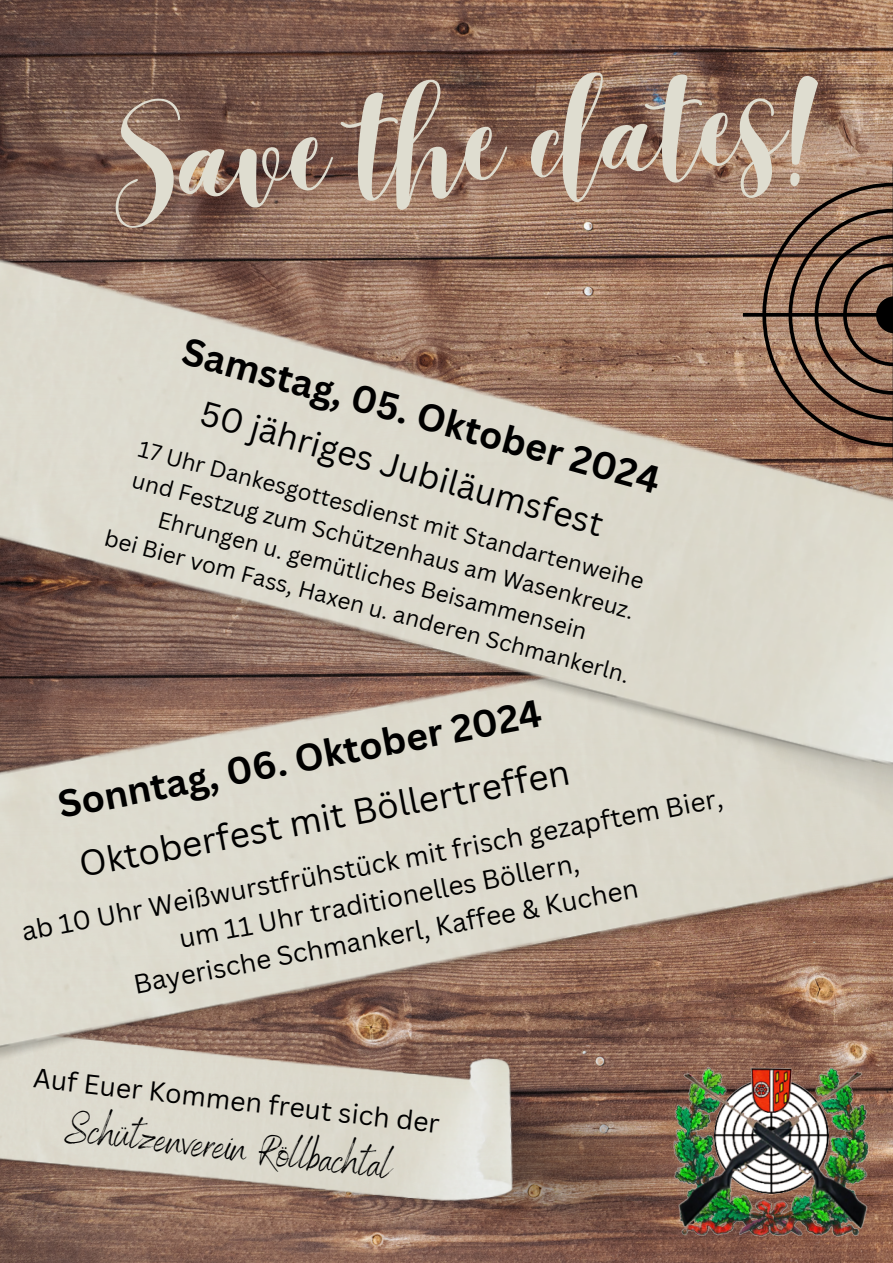
<style>
.page{position:relative;width:893px;height:1263px;background:#fff}
.page>*{position:absolute;margin:0;border:0;box-sizing:border-box;transform-origin:0 0}
.t1{font:300 112.12px "Best";color:#dfddd0}
.t2{font:41.92px "Benedict";color:#000}
.t3{font:700 37.5px "Canva Sans";color:#000}
.t4{font:35.25px "Canva Sans";color:#000}
.t5{font:33.75px "Canva Sans";color:#000}
.t6{font:26.62px "Canva Sans";color:#000}
.t7{font:26.17px/36.5px "Canva Sans";color:#000;text-align:center}
.t8{font:22.5px "Canva Sans";color:#000}
</style>
<div class="page">
<img style="left:0;top:0;width:893px;height:1263px">
<img style="left:0;top:1233px;width:662px;height:30px">
<img style="left:0;top:1044px;width:893px;height:189px">
<img style="left:0;top:102px;width:893px;height:942px">
<svg style="left:743px;top:163px;width:150px;height:303px;background:#926f5a"></svg>
<img style="left:662px;top:1050px;width:213px;height:213px">
<svg style="left:33px;top:1068px;width:32px;height:23px"></svg>
<h3 class="t1" style="left:110px;top:95px;width:713px;rotate:-3deg">Save the dates!</h3>
<h4 class="t3" style="left:190px;top:326px;width:495px;rotate:15deg">Samstag, 05. Oktober 2024</h4>
<h3 class="t5" style="left:208px;top:388px;width:418px;rotate:16deg">50 jähriges Jubiläumsfest</h3>
<h4 class="t8" style="left:143px;top:432px;width:523px;rotate:15deg">17 Uhr Dankesgottesdienst mit Standartenweihe</h4>
<p class="t8" style="left:137px;top:463px;width:519px;rotate:15deg">und Festzug zum Schützenhaus am Wasenkreuz.</p>
<p class="t8" style="left:163px;top:502px;width:444px;rotate:15deg">Ehrungen u. gemütliches Beisammensein</p>
<p class="t8" style="left:110px;top:521px;width:543px;rotate:15deg">bei Bier vom Fass, Haxen u. anderen Schmankerln.</p>
<h5 class="t3" style="left:54px;top:779px;width:493px;rotate:-11deg">Sonntag, 06. Oktober 2024</h5>
<p class="t4" style="left:75px;top:841px;width:500px;rotate:-11deg">Oktoberfest mit Böllertreffen</p>
<h5 class="t7" style="left:19px;top:914px;width:715px;rotate:-11deg">ab 10 Uhr Weißwurstfrühstück mit frisch gezapftem Bier, um 11 Uhr traditionelles Böllern,<br>Bayerische Schmankerl, Kaffee &amp; Kuchen</h5>
<h2 class="t6" style="left:69px;top:1064px;width:376px;rotate:6deg">f Euer Kommen freut sich der</h2>
<p class="t2" style="left:69px;top:1100px;width:329px;rotate:7deg">Schützenverein Röllbachtal</p>
</div>
